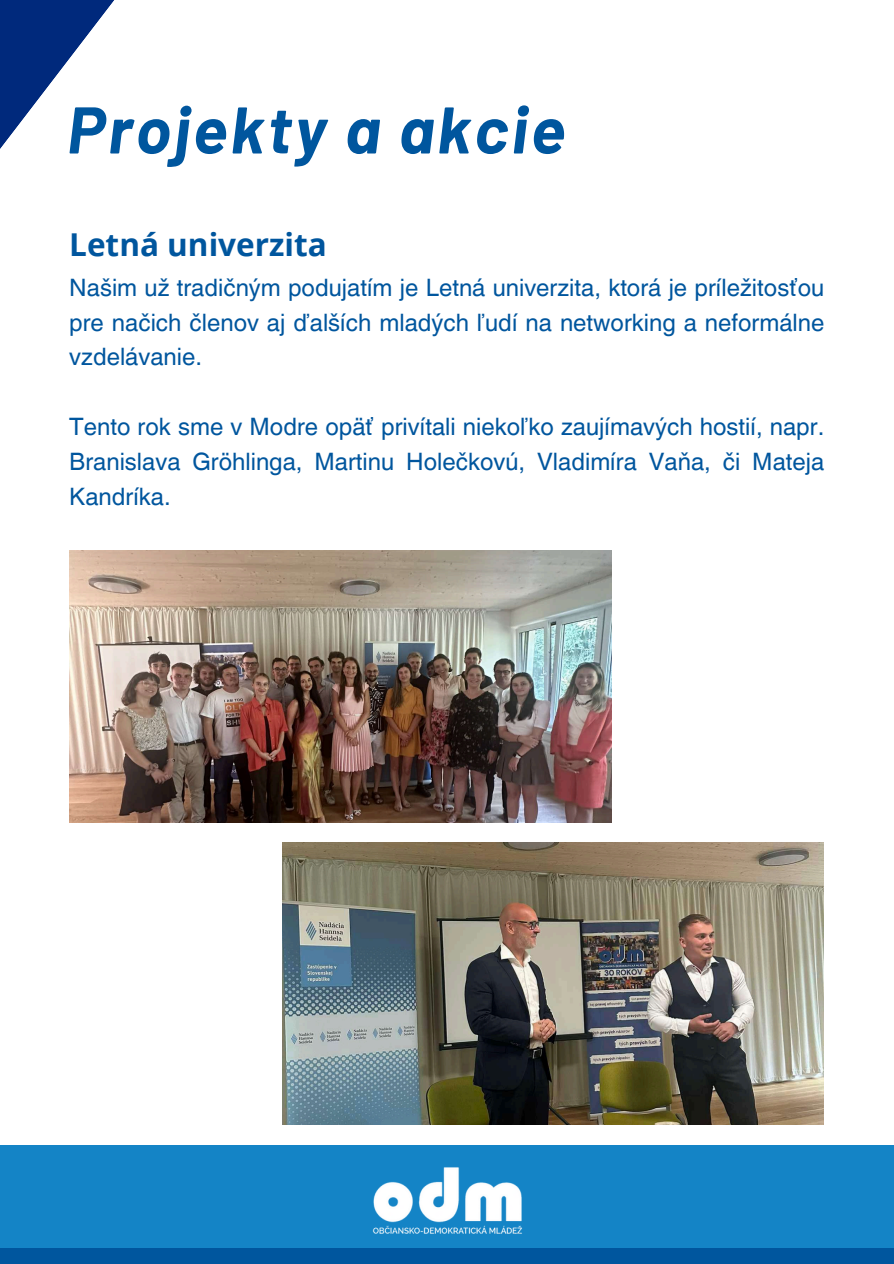
<style>
.page{position:relative;width:894px;height:1264px;background:#fff}
.page>*{position:absolute;margin:0;border:0;box-sizing:border-box;transform-origin:0 0}
.t1{font:italic 700 65.85px "Barlow";letter-spacing:.045em;color:#00569e}
.t2{font:700 31.5px "Open Sans";color:#00569e}
.t3{font:24px/34.8px "Helvetica World";color:#00569e;text-align:justify}
</style>
<div class="page">
<div style="left:0;top:1144px;width:893px;height:104px;background:#1484c6"></div>
<div style="left:0;top:1248px;width:893px;height:15px;background:#00569e"></div>
<img style="left:372px;top:1167px;width:150px;height:67px">
<svg style="left:0;top:0;width:114px;height:149px;fill:#00297c"></svg>
<img style="left:282px;top:842px;width:541px;height:282px">
<img style="left:69px;top:551px;width:541px;height:271px">
<p class="t1" style="left:67px;top:88px;width:499px">Projekty a akcie</p>
<p class="t2" style="left:69px;top:222px;width:259px">Letná univerzita</p>
<p class="t3" style="left:69px;top:270px;width:756px">Našim už tradičným podujatím je Letná univerzita, ktorá je príležitosťou pre načich členov aj ďalších mladých ľudí na networking a neformálne vzdelávanie.</p>
<p class="t3" style="left:69px;top:409px;width:756px">Tento rok sme v Modre opäť privítali niekoľko zaujímavých hostií, napr.<br>Branislava Gröhlinga, Martinu Holečkovú, Vladimíra Vaňa, či Mateja Kandríka.</p>
</div>
